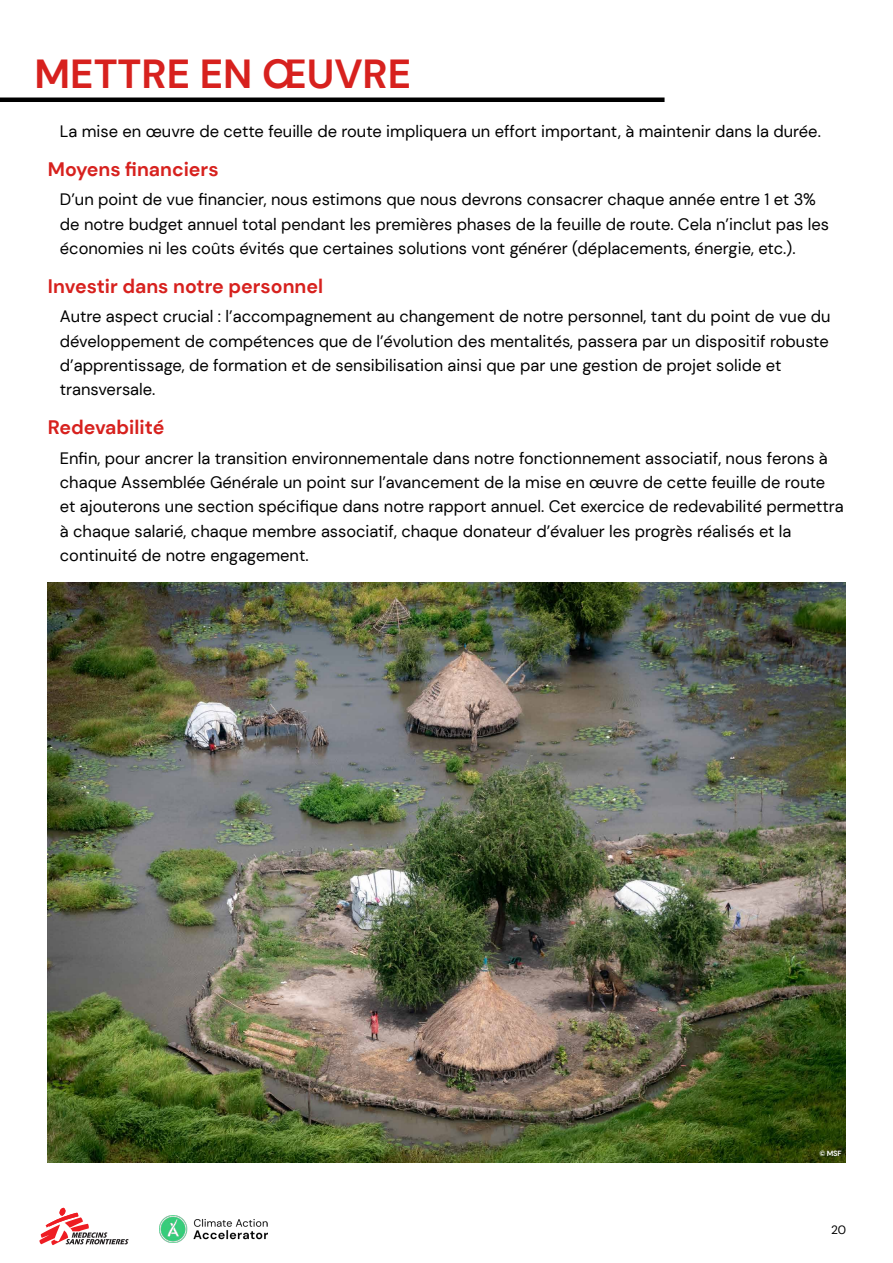
<style>
.page{position:relative;width:893px;height:1263px;background:#fff}
.page>*{position:absolute;margin:0;border:0;box-sizing:border-box;transform-origin:0 0}
._01__PAGE_DE_GARDE{font:700 40.5px "DM Sans";color:#d7211e}
.TEXTE_COURANT{font:700 19.5px "DM Sans";color:#d7211e}
.TEXTE_COURANT-2{font:16.5px/24.3px "DM Sans";color:#000}
.t1{font:12px "DM Sans";color:#000}
._07__REFERENCES_-_Ti{font:700 7.5px "DM Sans";color:#fff}
</style>
<div class="page">
<svg style="left:39px;top:1208px;width:89px;height:37px"></svg>
<img style="left:160px;top:1215px;width:107px;height:28px">
<hr style="left:0;top:98px;width:664px;height:4px;background:#000">
<img style="left:47px;top:582px;width:799px;height:581px">
<p class="_01__PAGE_DE_GARDE" style="left:34px;top:49px;width:378px">METTRE EN ŒUVRE</p>
<p class="TEXTE_COURANT-2" style="left:60px;top:119px;width:762px">La mise en œuvre de cette feuille de route impliquera un effort important, à maintenir dans la durée.</p>
<p class="TEXTE_COURANT" style="left:48px;top:157px;width:172px">Moyens financiers</p>
<p class="TEXTE_COURANT-2" style="left:60px;top:187px;width:771px">D’un point de vue financier, nous estimons que nous devrons consacrer chaque année entre 1 et 3% de notre budget annuel total pendant les premières phases de la feuille de route. Cela n’inclut pas les économies ni les coûts évités que certaines solutions vont générer (déplacements, énergie, etc.).</p>
<p class="TEXTE_COURANT" style="left:48px;top:274px;width:277px">Investir dans notre personnel</p>
<p class="TEXTE_COURANT-2" style="left:60px;top:304px;width:772px">Autre aspect crucial : l’accompagnement au changement de notre personnel, tant du point de vue du développement de compétences que de l’évolution des mentalités, passera par un dispositif robuste d’apprentissage, de formation et de sensibilisation ainsi que par une gestion de projet solide et transversale.</p>
<p class="TEXTE_COURANT" style="left:48px;top:415px;width:118px">Redevabilité</p>
<p class="TEXTE_COURANT-2" style="left:60px;top:446px;width:785px">Enfin, pour ancrer la transition environnementale dans notre fonctionnement associatif, nous ferons à chaque Assemblée Générale un point sur l’avancement de la mise en œuvre de cette feuille de route et ajouterons une section spécifique dans notre rapport annuel. Cet exercice de redevabilité permettra à chaque salarié, chaque membre associatif, chaque donateur d’évaluer les progrès réalisés et la continuité de notre engagement.</p>
<p class="_07__REFERENCES_-_Ti" style="left:819px;top:1148px;width:24px">© MSF</p>
<p class="t1" style="left:831px;top:1222px;width:17px">20</p>
</div>
